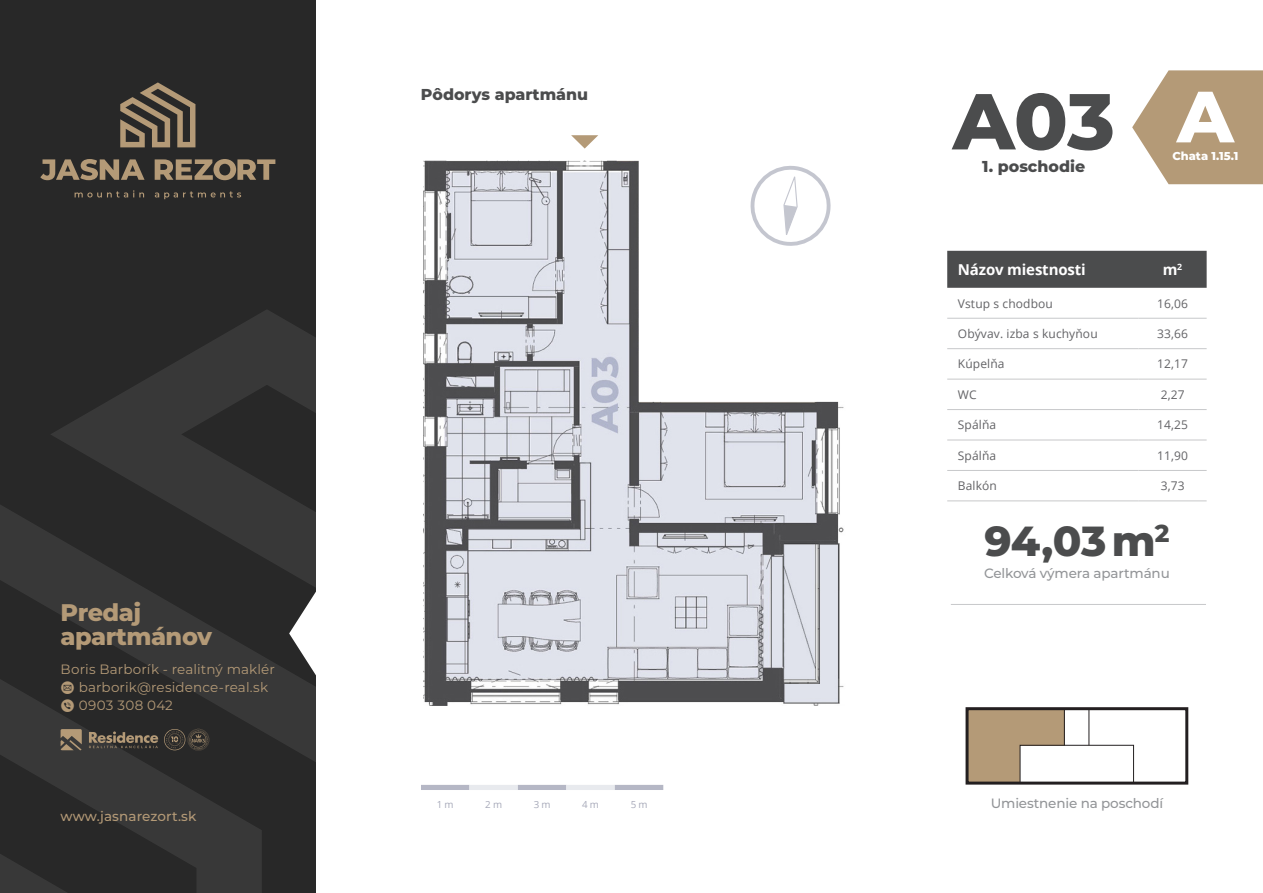
<style>
.page{position:relative;width:1263px;height:893px;background:#fff}
.page>*{position:absolute;margin:0;border:0;box-sizing:border-box;transform-origin:0 0}
.t1{font:800 79.05px "Montserrat";color:#4b4c4d}
.t2{font:800 72.45px "Montserrat";color:#fff}
.t3{font:800 42px "Montserrat";color:#4b4c4d}
.t4{font:800 24px/24px "Montserrat";letter-spacing:-.02em;color:#b49a77}
.t5{font:800 15.75px "Montserrat";color:#4b4c4d}
.t6{font:700 15px "Open Sans";letter-spacing:-.01em;color:#fff}
.t7{font:13.5px/18px "Montserrat";letter-spacing:.01em;color:#b49a77}
.t8{font:500 13.5px "Montserrat";letter-spacing:-.01em;color:#939598}
.t9{font:500 13.5px "Montserrat";letter-spacing:.01em;color:#b49a77}
.t10{font:12px "Open Sans";letter-spacing:.01em;color:#636366}
.t11{font:800 11.4px "Montserrat";color:#fff}
.t12{font:9.75px "Open Sans";color:#a8aaba}
.s1{font-family:"Socialico Plus";font-size:18px}
</style>
<div class="page">
<div style="left:0;top:0;width:316px;height:893px;background:#282828"></div>
<svg style="left:0;top:310px;width:316px;height:583px"></svg>
<svg style="left:120px;top:82px;width:75px;height:65px"></svg>
<svg style="left:75px;top:190px;width:166px;height:9px"></svg>
<svg style="left:40px;top:159px;width:235px;height:21px"></svg>
<svg style="left:89px;top:731px;width:69px;height:17px"></svg>
<svg style="left:61px;top:729px;width:21px;height:21px"></svg>
<svg style="left:164px;top:729px;width:45px;height:21px"></svg>
<svg style="left:289px;top:576px;width:27px;height:114px"></svg>
<svg style="left:1132px;top:70px;width:131px;height:114px;background:#bea88a"></svg>
<div style="left:947px;top:251px;width:259px;height:37px;background:#4b4c4d"></div>
<hr style="left:947px;top:318px;width:191px;height:1px;background:#c7c8ca">
<hr style="left:1138px;top:318px;width:68px;height:1px;background:#c7c8ca">
<hr style="left:947px;top:348px;width:191px;height:1px;background:#c7c8ca">
<hr style="left:1138px;top:348px;width:68px;height:1px;background:#c7c8ca">
<hr style="left:947px;top:379px;width:191px;height:1px;background:#c7c8ca">
<hr style="left:1138px;top:379px;width:68px;height:1px;background:#c7c8ca">
<hr style="left:947px;top:409px;width:191px;height:1px;background:#c7c8ca">
<hr style="left:1138px;top:409px;width:68px;height:1px;background:#c7c8ca">
<hr style="left:947px;top:440px;width:191px;height:1px;background:#c7c8ca">
<hr style="left:1138px;top:440px;width:68px;height:1px;background:#c7c8ca">
<hr style="left:947px;top:470px;width:191px;height:1px;background:#c7c8ca">
<hr style="left:1138px;top:470px;width:68px;height:1px;background:#c7c8ca">
<hr style="left:947px;top:501px;width:191px;height:1px;background:#c7c8ca">
<hr style="left:1138px;top:501px;width:68px;height:1px;background:#c7c8ca">
<div style="left:968px;top:709px;width:96px;height:36px;background:#b49a77"></div>
<div style="left:968px;top:733px;width:52px;height:50px;background:#b49a77"></div>
<div style="left:965px;top:707px;width:223px;height:78px;border:3px solid #231f20"></div>
<div style="left:1020px;top:745px;width:114px;height:38px;border:1px solid #231f20"></div>
<hr style="left:1064px;top:709px;width:1px;height:36px;background:#231f20">
<hr style="left:1088px;top:709px;width:1px;height:36px;background:#231f20">
<svg style="left:571px;top:135px;width:27px;height:14px"></svg>
<img style="left:423px;top:161px;width:421px;height:545px">
<div style="left:421px;top:785px;width:48px;height:5px;background:#b5b7c5"></div>
<div style="left:469px;top:785px;width:49px;height:5px;background:#e8eaee"></div>
<div style="left:518px;top:785px;width:48px;height:5px;background:#b5b7c5"></div>
<div style="left:566px;top:785px;width:49px;height:5px;background:#e8eaee"></div>
<div style="left:615px;top:785px;width:48px;height:5px;background:#b5b7c5"></div>
<hr style="left:951px;top:604px;width:255px;height:1px;background:#c7c8ca">
<p class="t5" style="left:421px;top:83px;width:169px">Pôdorys apartmánu</p>
<h3 class="t4" style="left:61px;top:600px;width:153px">Predaj apartmánov</h3>
<p class="t7" style="left:61px;top:660px;width:216px">Boris Barborík - realitný maklér <span class="s1">m</span> barborik@residence-real.sk <span class="s1">v</span> 0903 308 042</p>
<p class="t9" style="left:61px;top:807px;width:137px">www.jasnarezort.sk</p>
<p class="t12" style="left:437px;top:798px;width:18px">1 m</p>
<p class="t12" style="left:485px;top:798px;width:18px">2 m</p>
<p class="t12" style="left:534px;top:798px;width:18px">3 m</p>
<p class="t12" style="left:582px;top:798px;width:18px">4 m</p>
<p class="t12" style="left:631px;top:798px;width:18px">5 m</p>
<p class="t1" style="left:953px;top:63px;width:164px">A03</p>
<p class="t2" style="left:1177px;top:64px;width:58px">A</p>
<p class="t5" style="left:982px;top:155px;width:104px">1. poschodie</p>
<p class="t11" style="left:1172px;top:148px;width:67px">Chata 1.15.1</p>
<p class="t6" style="left:958px;top:259px;width:129px">Názov miestnosti</p>
<p class="t6" style="left:1163px;top:259px;width:21px">m<sup>2</sup></p>
<p class="t10" style="left:958px;top:295px;width:97px">Vstup s chodbou</p>
<p class="t10" style="left:1157px;top:295px;width:32px">16,06</p>
<p class="t10" style="left:958px;top:325px;width:141px">Obývav. izba s kuchyňou</p>
<p class="t10" style="left:1157px;top:325px;width:32px">33,66</p>
<p class="t10" style="left:958px;top:356px;width:48px">Kúpelňa</p>
<p class="t10" style="left:1157px;top:356px;width:32px">12,17</p>
<p class="t10" style="left:958px;top:386px;width:20px">WC</p>
<p class="t10" style="left:1161px;top:386px;width:25px">2,27</p>
<p class="t10" style="left:958px;top:417px;width:40px">Spálňa</p>
<p class="t10" style="left:1157px;top:417px;width:32px">14,25</p>
<p class="t10" style="left:958px;top:447px;width:40px">Spálňa</p>
<p class="t10" style="left:1157px;top:447px;width:32px">11,90</p>
<p class="t10" style="left:958px;top:478px;width:40px">Balkón</p>
<p class="t10" style="left:1161px;top:478px;width:25px">3,73</p>
<p class="t3" style="left:984px;top:510px;width:187px">94,03 m<sup>2</sup></p>
<p class="t8" style="left:984px;top:564px;width:187px">Celková výmera apartmánu</p>
<p class="t8" style="left:991px;top:794px;width:174px">Umiestnenie na poschodí</p>
</div>
